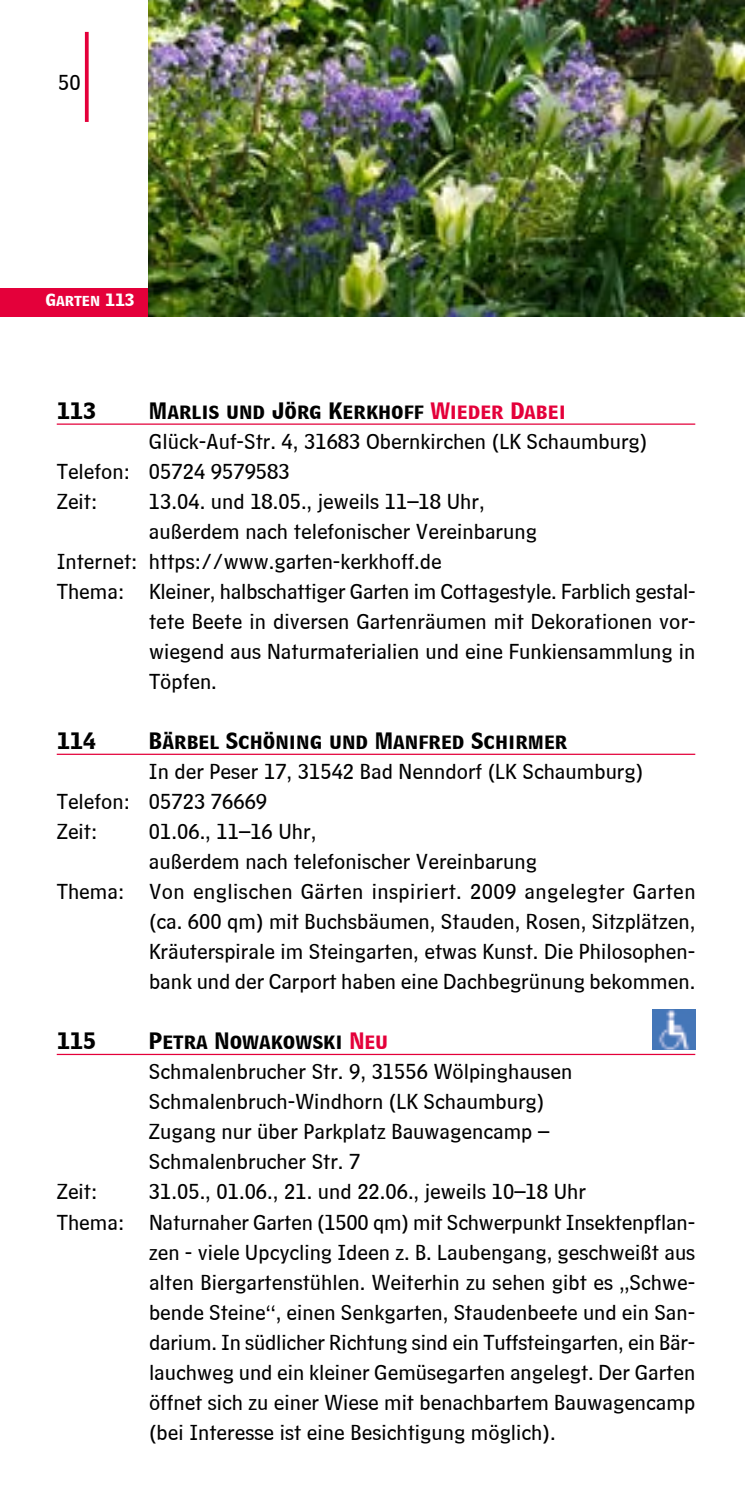
<style>
.page{position:relative;width:745px;height:1489px;background:#fff}
.page>*{position:absolute;margin:0;border:0;box-sizing:border-box;transform-origin:0 0}
.t1{font:22.5px/30px "HM Text";color:#000}
.t2{font:22.5px "HM Text";letter-spacing:.02em;color:#000}
.t3{font:20px "HM Big Caps";color:#000}
.t4{font:15px "HM Big Caps";color:#fff}
.s1{color:#e4003a}
</style>
<div class="page">
<hr style="left:57px;top:423px;width:637px;height:2px;background:#e4003a">
<hr style="left:57px;top:753px;width:637px;height:2px;background:#e4003a">
<hr style="left:57px;top:1053px;width:637px;height:2px;background:#e4003a">
<img style="left:652px;top:1009px;width:42px;height:40px">
<img style="left:744px;top:0;width:1px;height:227px">
<div style="left:0;top:288px;width:149px;height:28px;background:#e4003a"></div>
<img style="left:149px;top:0;width:595px;height:316px">
<svg style="left:85px;top:32px;width:4px;height:90px"></svg>
<p class="t1" style="left:58px;top:63px;width:24px">50</p>
<p class="t4" style="left:45px;top:288px;width:91px">Garten 113</p>
<p class="t3" style="left:57px;top:394px;width:41px">113</p>
<p class="t3" style="left:149px;top:394px;width:418px">Marlis und Jörg Kerkhoff <span class="s1">Wieder Dabei</span></p>
<p class="t1" style="left:57px;top:423px;width:591px;text-indent:92px">Glück-Auf-Str. 4, 31683 Obernkirchen (LK Schaumburg)<br>Telefon: 05724 9579583<br>Zeit:</p>
<p class="t1" style="left:149px;top:483px;width:337px">13.04. und 18.05., jeweils 11–18 Uhr,</p>
<p class="t1" style="left:149px;top:513px;width:389px">außerdem nach telefonischer Vereinbarung</p>
<p class="t1" style="left:57px;top:543px;width:386px">Internet: https://www.garten-kerkhoff.de</p>
<p class="t1" style="left:57px;top:573px;width:640px">Thema: Kleiner, halbschattiger Garten im Cottagestyle. Farblich gestal-</p>
<p class="t1" style="left:149px;top:603px;width:548px">tete Beete in diversen Gartenräumen mit Dekorationen vor-</p>
<p class="t1" style="left:149px;top:633px;width:547px">wiegend aus Naturmaterialien und eine Funkiensammlung in</p>
<p class="t1" style="left:149px;top:663px;width:69px">Töpfen.</p>
<p class="t3" style="left:57px;top:724px;width:41px">114</p>
<p class="t3" style="left:149px;top:724px;width:419px">Bärbel Schöning und Manfred Schirmer</p>
<p class="t1" style="left:57px;top:753px;width:587px;text-indent:92px">In der Peser 17, 31542 Bad Nenndorf (LK Schaumburg)<br>Telefon: 05723 76669<br>Zeit:</p>
<p class="t1" style="left:149px;top:813px;width:169px">01.06., 11–16 Uhr,</p>
<p class="t1" style="left:149px;top:843px;width:389px">außerdem nach telefonischer Vereinbarung</p>
<p class="t2" style="left:57px;top:871px;width:640px">Thema: Von englischen Gärten inspiriert. 2009 angelegter Garten</p>
<p class="t1" style="left:149px;top:903px;width:547px">(ca. 600 qm) mit Buchsbäumen, Stauden, Rosen, Sitzplätzen,</p>
<p class="t1" style="left:149px;top:933px;width:547px">Kräuterspirale im Steingarten, etwas Kunst. Die Philosophen-</p>
<p class="t1" style="left:149px;top:963px;width:547px">bank und der Carport haben eine Dachbegrünung bekommen.</p>
<p class="t3" style="left:57px;top:1024px;width:41px">115</p>
<p class="t3" style="left:149px;top:1024px;width:240px">Petra Nowakowski <span class="s1">Neu</span></p>
<p class="t1" style="left:149px;top:1053px;width:424px">Schmalenbrucher Str. 9, 31556 Wölpinghausen Schmalenbruch-Windhorn (LK Schaumburg)<br>Zugang nur über Parkplatz Bauwagencamp – Schmalenbrucher Str. 7</p>
<p class="t1" style="left:57px;top:1173px;width:42px">Zeit:</p>
<p class="t1" style="left:149px;top:1173px;width:438px">31.05., 01.06., 21. und 22.06., jeweils 10–18 Uhr</p>
<p class="t1" style="left:57px;top:1203px;width:639px">Thema: Naturnaher Garten (1500 qm) mit Schwerpunkt Insektenpflan-</p>
<p class="t1" style="left:149px;top:1233px;width:547px">zen - viele Upcycling Ideen z. B. Laubengang, geschweißt aus</p>
<p class="t1" style="left:149px;top:1263px;width:547px">alten Biergartenstühlen. Weiterhin zu sehen gibt es „Schwe-</p>
<p class="t1" style="left:149px;top:1293px;width:547px">bende Steine“, einen Senkgarten, Staudenbeete und ein San-</p>
<p class="t1" style="left:149px;top:1323px;width:547px">darium. In südlicher Richtung sind ein Tuffsteingarten, ein Bär-</p>
<p class="t1" style="left:149px;top:1353px;width:547px">lauchweg und ein kleiner Gemüsegarten angelegt. Der Garten</p>
<p class="t1" style="left:149px;top:1383px;width:547px">öffnet sich zu einer Wiese mit benachbartem Bauwagencamp</p>
<p class="t1" style="left:149px;top:1413px;width:408px">(bei Interesse ist eine Besichtigung möglich).</p>
</div>
